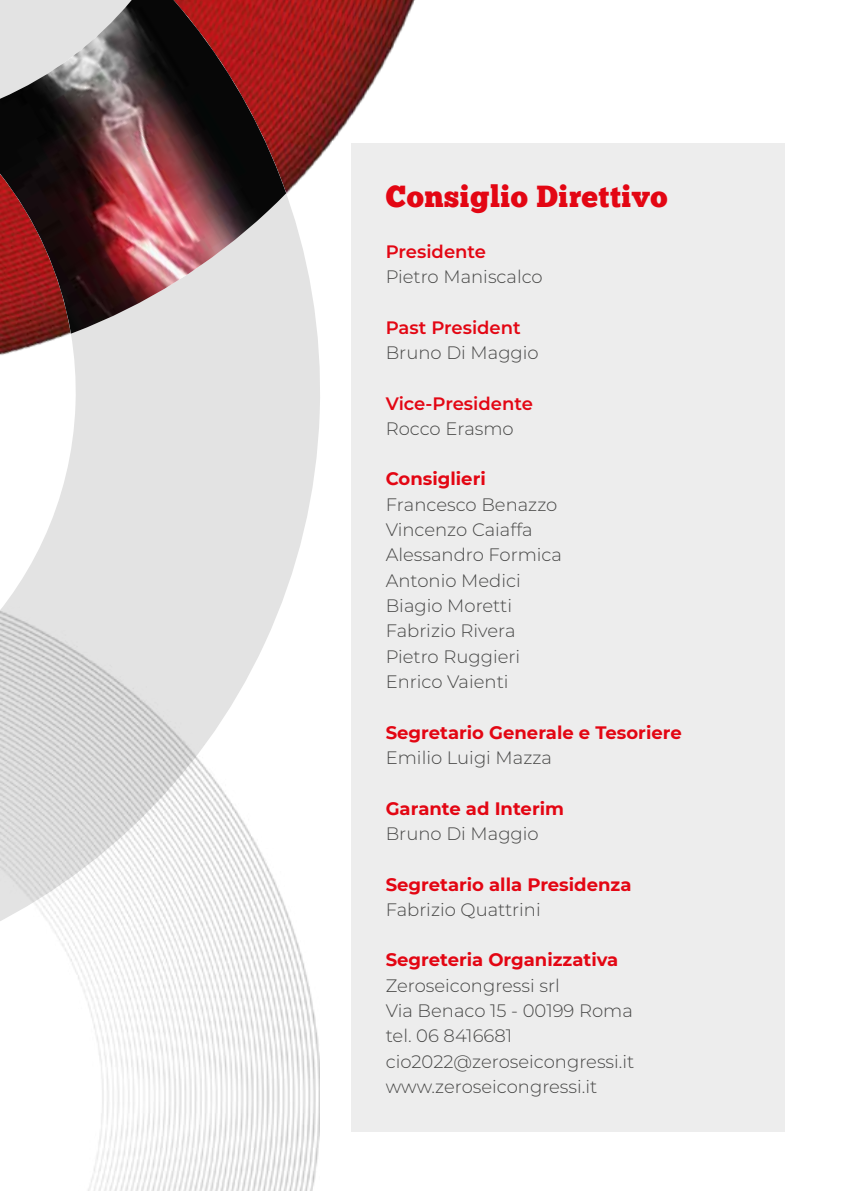
<style>
.page{position:relative;width:851px;height:1191px;background:#fff}
.page>*{position:absolute;margin:0;border:0;box-sizing:border-box;transform-origin:0 0}
.t1{font:30.4px "Chunk Five Ex";letter-spacing:.02em;color:#e30613}
.t2{font:300 18px/25.4px "Montserrat";color:#474746}
.t3{font:700 18px "Montserrat";color:#e30613}
.t4{font:600 18px "Montserrat";color:#e30613}
</style>
<div class="page">
<div style="left:351px;top:143px;width:433px;height:988px;background:#ededed"></div>
<img style="left:322px;top:0;width:93px;height:155px">
<svg style="left:0;top:0;width:322px;height:568px;fill:#e3e3e3"></svg>
<img style="left:0;top:0;width:286px;height:334px">
<img style="left:0;top:568px;width:319px;height:623px">
<h1 class="t1" style="left:386px;top:174px;width:283px">Consiglio Direttivo</h1>
<p class="t4" style="left:386px;top:238px;width:102px">Presidente</p>
<p class="t2" style="left:386px;top:263px;width:158px">Pietro Maniscalco</p>
<p class="t4" style="left:386px;top:314px;width:136px">Past President</p>
<p class="t2" style="left:386px;top:339px;width:154px">Bruno Di Maggio</p>
<p class="t4" style="left:386px;top:390px;width:149px">Vice-Presidente</p>
<p class="t2" style="left:386px;top:415px;width:129px">Rocco Erasmo</p>
<p class="t3" style="left:386px;top:466px;width:101px">Consiglieri</p>
<p class="t2" style="left:386px;top:491px;width:178px">Francesco Benazzo<br>Vincenzo Caiaffa<br>Alessandro Formica<br>Antonio Medici<br>Biagio Moretti<br>Fabrizio Rivera<br>Pietro Ruggieri<br>Enrico Vaienti</p>
<p class="t3" style="left:386px;top:719px;width:297px">Segretario Generale e Tesoriere</p>
<p class="t2" style="left:386px;top:744px;width:168px">Emilio Luigi Mazza</p>
<p class="t3" style="left:386px;top:795px;width:180px">Garante ad Interim</p>
<p class="t2" style="left:386px;top:820px;width:154px">Bruno Di Maggio</p>
<p class="t3" style="left:386px;top:871px;width:247px">Segretario alla Presidenza</p>
<p class="t2" style="left:386px;top:896px;width:156px">Fabrizio Quattrini</p>
<p class="t3" style="left:386px;top:947px;width:234px">Segreteria Organizzativa</p>
<p class="t2" style="left:386px;top:972px;width:250px">Zeroseicongressi srl<br>Via Benaco 15 - 00199 Roma tel. 06 8416681 cio2022@zeroseicongressi.it www.zeroseicongressi.it</p>
</div>
